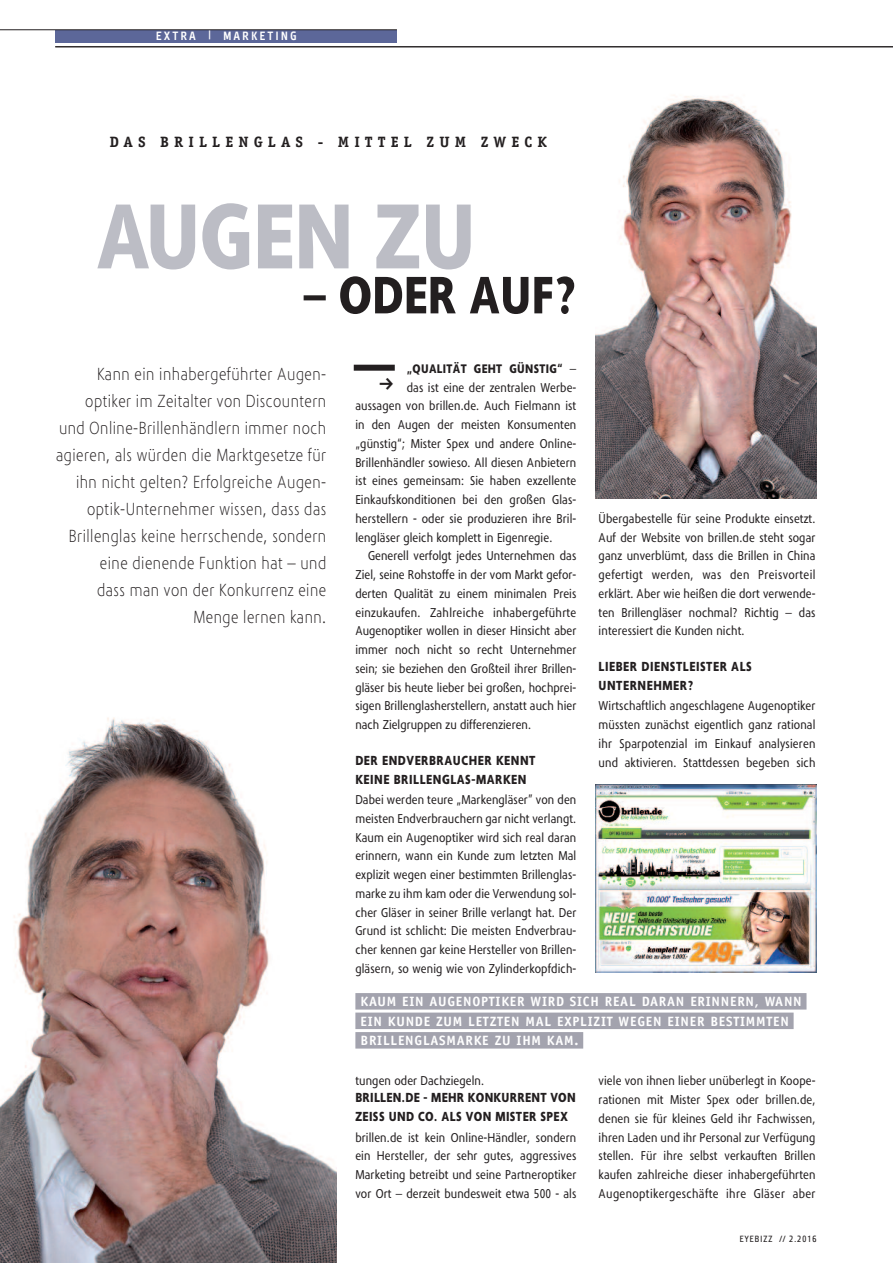
<style>
.page{position:relative;width:893px;height:1263px;background:#fff}
.page>*{position:absolute;margin:0;border:0;box-sizing:border-box;transform-origin:0 0}
.t1{font:900 94.5px "Phoenica STD Cn";letter-spacing:-.005em;color:#bcbdc5}
.t2{font:900 54px "Phoenica STD Cn";color:#231f20;scale:.8 1}
.t3{font:21px "FF Dingbests";color:#231f20}
.t4{font:300 18px/27px "Phoenica STD Cn";letter-spacing:.025em;color:#231f20;text-align:right}
.t5{font:700 15px "Officina Serif";letter-spacing:.34em;color:#231f20}
.t6{font:900 13.5px/18.8px "Phoenica STD Cn";letter-spacing:.035em;color:#231f20}
.t7{font:700 13.5px/19.5px "Officina Sans";letter-spacing:.055em;color:#fff}
.t8{font:13.2px/18.8px "Phoenica STD Cn";letter-spacing:.01em;color:#231f20;text-align:justify}
.t9{font:900 12.75px "Phoenica STD Cn";letter-spacing:.025em;color:#231f20}
.t10{font:12px "Etelka Narrow Medium Pro";letter-spacing:.225em;color:#fff}
.t11{font:9px "Etelka Narrow Text Pro";letter-spacing:.13em;color:#231f20}
.s1{font-weight:400;font-size:13.2px}
.s2{color:#a3a3ae}
</style>
<div class="page">
<div style="left:56px;top:30px;width:341px;height:13px;background:#5c6799"></div>
<hr style="left:0;top:30px;width:397px;height:1px;background:#231f20">
<hr style="left:55px;top:47px;width:838px;height:1px;background:#231f20">
<div style="left:355px;top:993px;width:451px;height:16px;background:#a3a3ae"></div>
<div style="left:355px;top:1012px;width:439px;height:17px;background:#a3a3ae"></div>
<div style="left:355px;top:1032px;width:228px;height:16px;background:#a3a3ae"></div>
<div style="left:354px;top:365px;width:41px;height:6px;background:#231f20"></div>
<img style="left:595px;top:784px;width:221px;height:189px">
<img style="left:0;top:717px;width:336px;height:546px">
<img style="left:595px;top:95px;width:221px;height:404px">
<p class="t10" style="left:156px;top:32px;width:142px">EXTRA <sup>|</sup> MARKETING</p>
<p class="t5" style="left:110px;top:136px;width:439px">DAS BRILLENGLAS - MITTEL ZUM ZWECK</p>
<h1 class="t1" style="left:96px;top:201px;width:381px">AUGEN ZU</h1>
<h2 class="t2" style="left:304px;top:275px;width:342px">– ODER AUF?</h2>
<p class="t9" style="left:407px;top:364px;width:171px">„QUALITÄT GEHT GÜNSTIG“ <span class="s1">–</span></p>
<p class="t8" style="left:355px;top:379px;width:222px;text-indent:51px">das ist eine der zentralen Werbe&shy;aussagen von brillen.de. Auch Fielmann ist in den Augen der meisten Konsumenten „günstig“; Mister Spex und andere Online-Brillenhändler sowieso. All diesen Anbietern ist eines gemeinsam: Sie haben exzellente Einkaufskonditionen bei den großen Glas&shy;herstellern - oder sie produzieren ihre Bril&shy;lengläser gleich komplett in Eigenregie.</p>
<p class="t8" style="left:355px;top:548px;width:222px;text-indent:13px">Generell verfolgt jedes Unternehmen das Ziel, seine Rohstoffe in der vom Markt gefor&shy;derten Qualität zu einem minimalen Preis einzukaufen. Zahlreiche inhabergeführte Augenoptiker wollen in dieser Hinsicht aber immer noch nicht so recht Unternehmer sein; sie beziehen den Großteil ihrer Brillen&shy;gläser bis heute lieber bei großen, hochprei&shy;sigen Brillenglasherstellern, anstatt auch hier nach Zielgruppen zu differenzieren.</p>
<p class="t6" style="left:355px;top:752px;width:182px">DER ENDVERBRAUCHER KENNT<br>KEINE BRILLENGLAS-MARKEN</p>
<p class="t8" style="left:355px;top:791px;width:222px">Dabei werden teure „Markengläser” von den meisten Endverbrauchern gar nicht verlangt.<br>Kaum ein Augenoptiker wird sich real daran erinnern, wann ein Kunde zum letzten Mal explizit wegen einer bestimmten Brillenglas&shy;marke zu ihm kam oder die Verwendung sol&shy;cher Gläser in seiner Brille verlangt hat. Der Grund ist schlicht: Die meisten Endverbrau&shy;cher kennen gar keine Hersteller von Brillen&shy;gläsern, so wenig wie von Zylinderkopfdich-</p>
<p class="t4" style="left:56px;top:362px;width:272px">Kann ein inhabergeführter Augen&shy;optiker im Zeitalter von Discountern und Online-Brillenhändlern immer noch agieren, als würden die Marktgesetze für ihn nicht gelten? Erfolgreiche Augen&shy;optik-Unternehmer wissen, dass das Brillenglas keine herrschende, sondern eine dienende Funktion hat – und<br>dass man von der Konkurrenz eine Menge lernen kann.</p>
<h3 class="t3" style="left:378px;top:371px;width:18px">f</h3>
<p class="t8" style="left:599px;top:510px;width:218px">Übergabestelle für seine Produkte einsetzt.<br>Auf der Website von brillen.de steht sogar ganz unverblümt, dass die Brillen in China gefertigt werden, was den Preisvorteil erklärt. Aber wie heißen die dort verwende&shy;ten Brillengläser nochmal? Richtig – das interessiert die Kunden nicht.</p>
<p class="t6" style="left:599px;top:658px;width:155px">LIEBER DIENSTLEISTER ALS<br>UNTERNEHMER?</p>
<p class="t8" style="left:599px;top:698px;width:218px">Wirtschaftlich angeschlagene Augenoptiker müssten zunächst eigentlich ganz rational ihr Sparpotenzial im Einkauf analysieren und aktivieren. Stattdessen begeben sich</p>
<p class="t7" style="left:361px;top:993px;width:447px">KAUM EIN AUGENOPTIKER WIRD SICH REAL DARAN ERINNERN, WANN<span class="s2">.<br></span>EIN KUNDE ZUM LETZTEN MAL EXPLIZIT WEGEN EINER BESTIMMTEN<span class="s2">.<br></span>BRILLENGLASMARKE ZU IHM KAM.<span class="s2">.</span></p>
<p class="t8" style="left:355px;top:1073px;width:130px">tungen oder Dachziegeln.</p>
<p class="t6" style="left:355px;top:1089px;width:222px">BRILLEN.DE - MEHR KONKURRENT VON<br>ZEISS UND CO. ALS VON MISTER SPEX</p>
<p class="t8" style="left:355px;top:1129px;width:222px">brillen.de ist kein Online-Händler, sondern ein Hersteller, der sehr gutes, aggressives Marketing betreibt und seine Partneroptiker vor Ort – derzeit bundesweit etwa 500 - als</p>
<p class="t8" style="left:599px;top:1073px;width:218px">viele von ihnen lieber unüberlegt in Koope&shy;rationen mit Mister Spex oder brillen.de, denen sie für kleines Geld ihr Fachwissen, ihren Laden und ihr Personal zur Verfügung stellen. Für ihre selbst verkauften Brillen kaufen zahlreiche dieser inhabergeführten Augenoptikergeschäfte ihre Gläser aber</p>
<p class="t11" style="left:740px;top:1235px;width:78px">EYEBIZZ // 2.2016</p>
</div>
